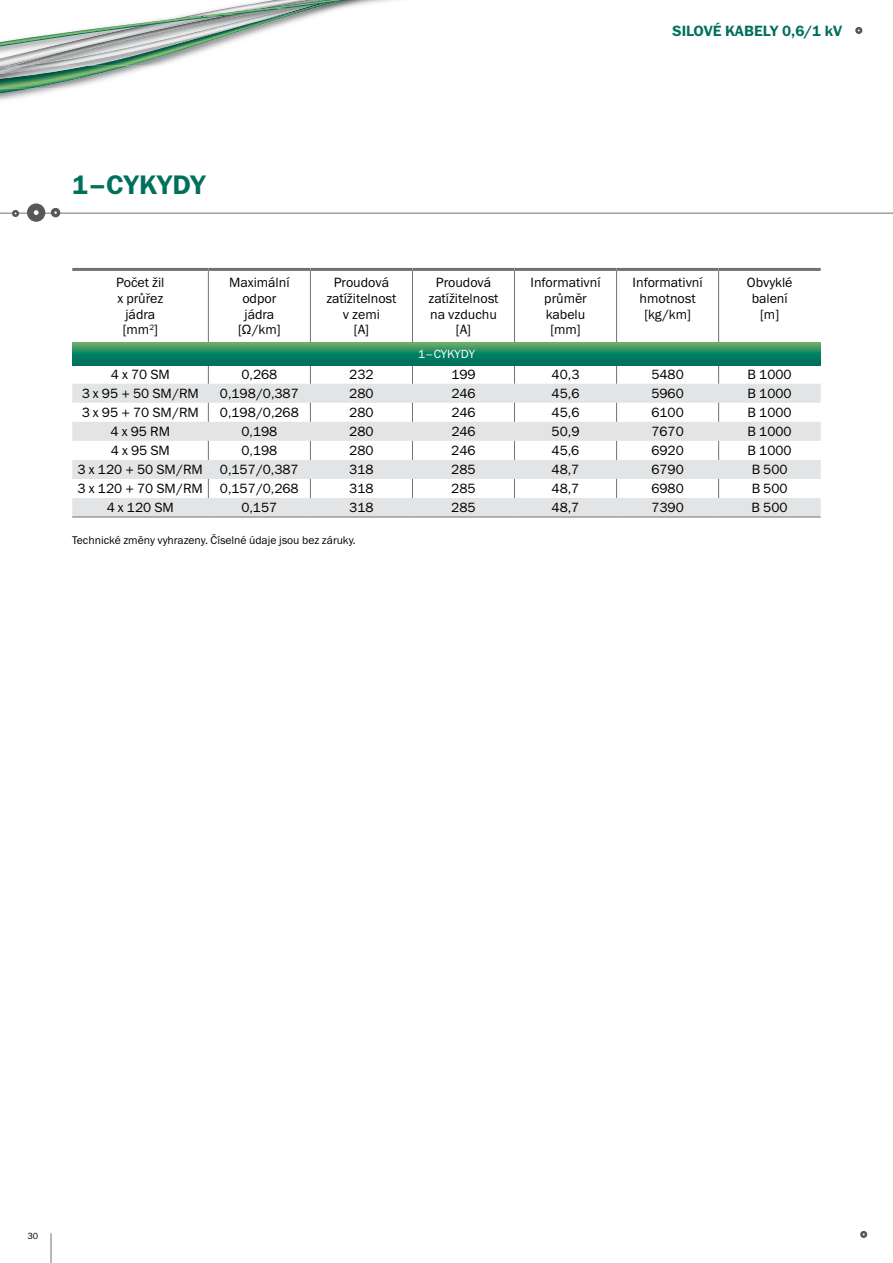
<style>
.page{position:relative;width:893px;height:1263px;background:#fff}
.page>*{position:absolute;margin:0;border:0;box-sizing:border-box;transform-origin:0 0}
.t1{font:27px "Franklin Gothic Demi ITC";color:#00705d}
.t2{font:15px "Franklin Gothic Demi ITC";color:#00705d}
.t3{font:13.5px/15.8px "Franklin Gothic Book ITC";color:#000;text-align:center}
.t4{font:12px "Franklin Gothic Book ITC";color:#fff}
.t5{font:11.25px "Franklin Gothic Book ITC";color:#000}
.t6{font:9px "Franklin Gothic Book ITC";color:#000}
</style>
<div class="page">
<svg style="left:0;top:89px;width:30px;height:4px"></svg>
<img style="left:0;top:66px;width:130px;height:23px">
<svg style="left:0;top:66px;width:23px;height:3px"></svg>
<img style="left:0;top:47px;width:209px;height:19px">
<img style="left:64px;top:47px;width:157px;height:4px">
<svg style="left:0;top:0;width:349px;height:47px"></svg>
<hr style="left:51px;top:1233px;width:1px;height:30px;background:#707173">
<svg style="left:855px;top:27px;width:7px;height:7px"></svg>
<svg style="left:860px;top:1231px;width:7px;height:7px"></svg>
<hr style="left:0;top:213px;width:893px;height:1px;background:#707173">
<div style="left:27px;top:203px;width:18px;height:19px;background:#58585a;border-radius:50%"></div>
<svg style="left:34px;top:210px;width:5px;height:5px"></svg>
<svg style="left:51px;top:208px;width:9px;height:9px"></svg>
<svg style="left:12px;top:210px;width:7px;height:7px"></svg>
<svg style="left:72px;top:365px;width:749px;height:19px"></svg>
<svg style="left:72px;top:384px;width:749px;height:133px;fill:#e3e4e5"></svg>
<hr style="left:208px;top:271px;width:1px;height:72px;background:#707173">
<hr style="left:310px;top:271px;width:1px;height:72px;background:#707173">
<hr style="left:412px;top:271px;width:1px;height:72px;background:#707173">
<hr style="left:514px;top:271px;width:1px;height:72px;background:#707173">
<hr style="left:616px;top:271px;width:1px;height:72px;background:#707173">
<hr style="left:718px;top:271px;width:1px;height:72px;background:#707173">
<svg style="left:208px;top:365px;width:1px;height:19px"></svg>
<svg style="left:310px;top:365px;width:1px;height:19px"></svg>
<svg style="left:412px;top:365px;width:1px;height:19px"></svg>
<svg style="left:514px;top:365px;width:1px;height:19px"></svg>
<svg style="left:616px;top:365px;width:1px;height:19px"></svg>
<svg style="left:718px;top:365px;width:1px;height:19px"></svg>
<svg style="left:208px;top:403px;width:1px;height:19px"></svg>
<svg style="left:310px;top:403px;width:1px;height:19px"></svg>
<svg style="left:412px;top:403px;width:1px;height:19px"></svg>
<svg style="left:514px;top:403px;width:1px;height:19px"></svg>
<svg style="left:616px;top:403px;width:1px;height:19px"></svg>
<svg style="left:718px;top:403px;width:1px;height:19px"></svg>
<svg style="left:208px;top:441px;width:1px;height:19px"></svg>
<svg style="left:310px;top:441px;width:1px;height:19px"></svg>
<svg style="left:412px;top:441px;width:1px;height:19px"></svg>
<svg style="left:514px;top:441px;width:1px;height:19px"></svg>
<svg style="left:616px;top:441px;width:1px;height:19px"></svg>
<svg style="left:718px;top:441px;width:1px;height:19px"></svg>
<svg style="left:208px;top:479px;width:1px;height:19px"></svg>
<svg style="left:310px;top:479px;width:1px;height:19px"></svg>
<svg style="left:412px;top:479px;width:1px;height:19px"></svg>
<svg style="left:514px;top:479px;width:1px;height:19px"></svg>
<svg style="left:616px;top:479px;width:1px;height:19px"></svg>
<svg style="left:718px;top:479px;width:1px;height:19px"></svg>
<hr style="left:72px;top:517px;width:136px;height:1px;background:#707173">
<hr style="left:208px;top:517px;width:102px;height:1px;background:#707173">
<hr style="left:310px;top:517px;width:102px;height:1px;background:#707173">
<hr style="left:412px;top:517px;width:102px;height:1px;background:#707173">
<hr style="left:514px;top:517px;width:103px;height:1px;background:#707173">
<hr style="left:617px;top:517px;width:102px;height:1px;background:#707173">
<hr style="left:719px;top:517px;width:102px;height:1px;background:#707173">
<hr style="left:72px;top:268px;width:136px;height:3px;background:#707173">
<hr style="left:208px;top:268px;width:102px;height:3px;background:#707173">
<hr style="left:310px;top:268px;width:102px;height:3px;background:#707173">
<hr style="left:412px;top:268px;width:102px;height:3px;background:#707173">
<hr style="left:514px;top:268px;width:103px;height:3px;background:#707173">
<hr style="left:617px;top:268px;width:102px;height:3px;background:#707173">
<hr style="left:719px;top:268px;width:102px;height:3px;background:#707173">
<svg style="left:72px;top:343px;width:749px;height:22px;background:#1d8762"></svg>
<h1 class="t1" style="left:72px;top:169px;width:135px">1–CYKYDY</h1>
<p class="t2" style="left:672px;top:22px;width:171px">SILOVÉ KABELY 0,6/1 kV</p>
<p class="t3" style="left:116px;top:274px;width:50px">Počet žil x průřez jádra [mm<sup>2</sup>]</p>
<p class="t3" style="left:229px;top:274px;width:62px">Maximální odpor jádra [Ω/km]</p>
<p class="t3" style="left:326px;top:274px;width:72px">Proudová zatížitelnost v zemi<br>[A]</p>
<p class="t3" style="left:428px;top:274px;width:72px">Proudová zatížitelnost na vzduchu [A]</p>
<p class="t3" style="left:530px;top:274px;width:72px">Informativní průměr kabelu [mm]</p>
<p class="t3" style="left:632px;top:274px;width:72px">Informativní hmotnost [kg/km]</p>
<p class="t3" style="left:747px;top:274px;width:47px">Obvyklé balení [m]</p>
<p class="t4" style="left:418px;top:346px;width:58px">1–CYKYDY</p>
<p class="t3" style="left:111px;top:366px;width:61px">4 x 70 SM</p>
<p class="t3" style="left:241px;top:366px;width:37px">0,268</p>
<p class="t3" style="left:349px;top:366px;width:26px">232</p>
<p class="t3" style="left:451px;top:366px;width:26px">199</p>
<p class="t3" style="left:552px;top:366px;width:29px">40,3</p>
<p class="t3" style="left:651px;top:366px;width:34px">5480</p>
<p class="t3" style="left:748px;top:366px;width:46px">B 1000</p>
<p class="t3" style="left:82px;top:385px;width:119px">3 x 95 + 50 SM/RM</p>
<p class="t3" style="left:220px;top:385px;width:80px">0,198/0,387</p>
<p class="t3" style="left:349px;top:385px;width:26px">280</p>
<p class="t3" style="left:451px;top:385px;width:26px">246</p>
<p class="t3" style="left:552px;top:385px;width:29px">45,6</p>
<p class="t3" style="left:651px;top:385px;width:34px">5960</p>
<p class="t3" style="left:748px;top:385px;width:46px">B 1000</p>
<p class="t3" style="left:82px;top:404px;width:119px">3 x 95 + 70 SM/RM</p>
<p class="t3" style="left:220px;top:404px;width:80px">0,198/0,268</p>
<p class="t3" style="left:349px;top:404px;width:26px">280</p>
<p class="t3" style="left:451px;top:404px;width:26px">246</p>
<p class="t3" style="left:552px;top:404px;width:29px">45,6</p>
<p class="t3" style="left:651px;top:404px;width:34px">6100</p>
<p class="t3" style="left:748px;top:404px;width:46px">B 1000</p>
<p class="t3" style="left:111px;top:423px;width:61px">4 x 95 RM</p>
<p class="t3" style="left:241px;top:423px;width:37px">0,198</p>
<p class="t3" style="left:349px;top:423px;width:26px">280</p>
<p class="t3" style="left:451px;top:423px;width:26px">246</p>
<p class="t3" style="left:552px;top:423px;width:29px">50,9</p>
<p class="t3" style="left:651px;top:423px;width:34px">7670</p>
<p class="t3" style="left:748px;top:423px;width:46px">B 1000</p>
<p class="t3" style="left:111px;top:442px;width:61px">4 x 95 SM</p>
<p class="t3" style="left:241px;top:442px;width:37px">0,198</p>
<p class="t3" style="left:349px;top:442px;width:26px">280</p>
<p class="t3" style="left:451px;top:442px;width:26px">246</p>
<p class="t3" style="left:552px;top:442px;width:29px">45,6</p>
<p class="t3" style="left:651px;top:442px;width:34px">6920</p>
<p class="t3" style="left:748px;top:442px;width:46px">B 1000</p>
<p class="t3" style="left:78px;top:461px;width:127px">3 x 120 + 50 SM/RM</p>
<p class="t3" style="left:220px;top:461px;width:80px">0,157/0,387</p>
<p class="t3" style="left:349px;top:461px;width:26px">318</p>
<p class="t3" style="left:451px;top:461px;width:26px">285</p>
<p class="t3" style="left:552px;top:461px;width:29px">48,7</p>
<p class="t3" style="left:651px;top:461px;width:34px">6790</p>
<p class="t3" style="left:752px;top:461px;width:37px">B 500</p>
<p class="t3" style="left:78px;top:480px;width:127px">3 x 120 + 70 SM/RM</p>
<p class="t3" style="left:220px;top:480px;width:80px">0,157/0,268</p>
<p class="t3" style="left:349px;top:480px;width:26px">318</p>
<p class="t3" style="left:451px;top:480px;width:26px">285</p>
<p class="t3" style="left:552px;top:480px;width:29px">48,7</p>
<p class="t3" style="left:651px;top:480px;width:34px">6980</p>
<p class="t3" style="left:752px;top:480px;width:37px">B 500</p>
<p class="t3" style="left:107px;top:499px;width:69px">4 x 120 SM</p>
<p class="t3" style="left:241px;top:499px;width:37px">0,157</p>
<p class="t3" style="left:349px;top:499px;width:26px">318</p>
<p class="t3" style="left:451px;top:499px;width:26px">285</p>
<p class="t3" style="left:552px;top:499px;width:29px">48,7</p>
<p class="t3" style="left:651px;top:499px;width:34px">7390</p>
<p class="t3" style="left:752px;top:499px;width:37px">B 500</p>
<p class="t5" style="left:72px;top:533px;width:285px">Technické změny vyhrazeny. Číselné údaje jsou bez záruky.</p>
<p class="t6" style="left:27px;top:1230px;width:12px">30</p>
</div>
